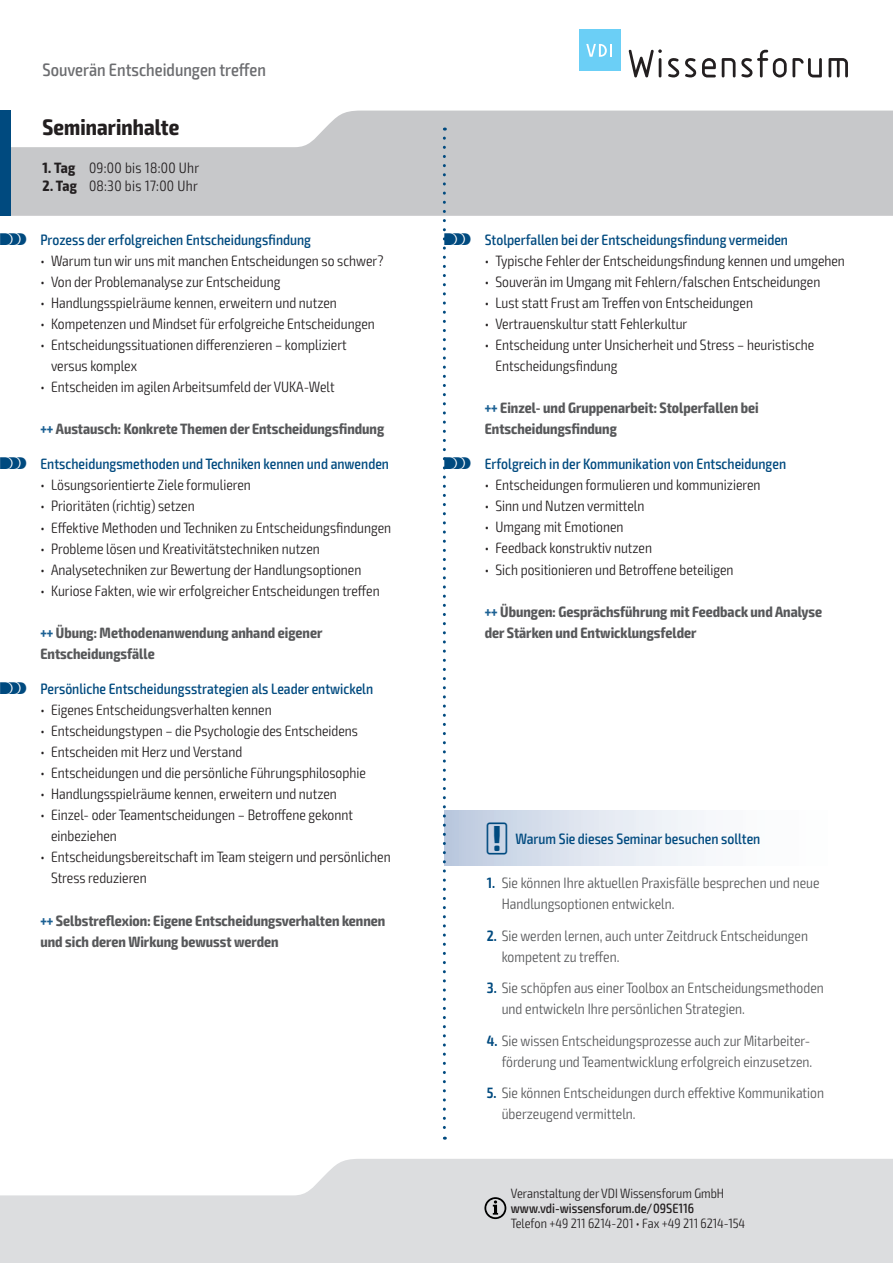
<style>
.page{position:relative;width:893px;height:1263px;background:#fff}
.page>*{position:absolute;margin:0;border:0;box-sizing:border-box;transform-origin:0 0}
.t1{font:700 condensed 22.5px "Exo 2";letter-spacing:.005em;color:#231f20}
.t2{font:500 condensed 18px "Exo 2";color:#6c6d70}
.t3{font:300 condensed 15px/21px "Exo 2";color:#231f20}
.t4{font:300 condensed 15px/21px "Exo 2";color:#57585a}
.t5{font:700 condensed 15px/21px "Exo 2";color:#57585a}
.t6{font:500 condensed 15px "Exo 2";color:#004a7f}
.t7{font:300 condensed 15px "Exo 2";letter-spacing:.02em;color:#231f20}
.t8{font:300 condensed 13.5px "Exo 2";color:#231f20}
.t9{font:500 condensed 13.5px "Exo 2";color:#231f20}
.s1{font-weight:700}
.s2{font-family:"VDI Iconset S4 A Regular";font-weight:400;font-stretch:normal}
.s3{color:#1c6194}
.s4{font-weight:600;color:#004a7f}
</style>
<div class="page">
<svg style="left:0;top:1159px;width:893px;height:104px;background:#e0e1e3"></svg>
<svg style="left:11px;top:111px;width:882px;height:105px;background:#cdced0"></svg>
<div style="left:0;top:111px;width:11px;height:105px;background:#004a7f"></div>
<svg style="left:484px;top:1197px;width:22px;height:22px"></svg>
<svg style="left:629px;top:49px;width:33px;height:28px"></svg>
<svg style="left:668px;top:58px;width:11px;height:19px"></svg>
<svg style="left:685px;top:58px;width:11px;height:19px"></svg>
<svg style="left:702px;top:58px;width:14px;height:19px"></svg>
<svg style="left:722px;top:58px;width:13px;height:19px"></svg>
<svg style="left:741px;top:50px;width:81px;height:27px"></svg>
<svg style="left:828px;top:58px;width:20px;height:19px"></svg>
<div style="left:579px;top:30px;width:41px;height:41px;background:#6bcff6"></div>
<svg style="left:586px;top:44px;width:26px;height:13px"></svg>
<div style="left:444px;top:810px;width:406px;height:55px;background:linear-gradient(to right,#c4d0e3,#fff)"></div>
<svg style="left:443px;top:138px;width:3px;height:1002px"></svg>
<p class="t2" style="left:43px;top:59px;width:225px">Souverän Entscheidungen treffen</p>
<h1 class="t1" style="left:43px;top:113px;width:138px">Seminarinhalte</h1>
<p class="t7" style="left:43px;top:159px;width:158px"><span class="s1">1. Tag</span> 09:00 bis 18:00 Uhr</p>
<p class="t7" style="left:43px;top:177px;width:157px"><span class="s1">2. Tag</span> 08:30 bis 17:00 Uhr</p>
<p class="t6" style="left:0;top:230px;width:313px"><span class="s2">S</span> Prozess der erfolgreichen Entscheidungsfindung</p>
<p class="t3" style="left:40px;top:250px;width:345px">• Warum tun wir uns mit manchen Entscheidungen so schwer?</p>
<p class="t3" style="left:40px;top:271px;width:241px">• Von der Problemanalyse zur Entscheidung</p>
<p class="t3" style="left:40px;top:292px;width:298px">• Handlungsspielräume kennen, erweitern und nutzen</p>
<p class="t3" style="left:40px;top:313px;width:336px">• Kompetenzen und Mindset für erfolgreiche Entscheidungen</p>
<p class="t3" style="left:51px;top:334px;width:297px;text-indent:-11px">• Entscheidungssituationen differenzieren – kompliziert versus komplex</p>
<p class="t3" style="left:40px;top:376px;width:296px">• Entscheiden im agilen Arbeitsumfeld der VUKA-Welt</p>
<p class="t5" style="left:40px;top:418px;width:345px"><span class="s3">+++</span> Austausch: Konkrete Themen der Entscheidungsfindung</p>
<p class="t6" style="left:0;top:455px;width:391px"><span class="s2">S</span> Entscheidungsmethoden und Techniken kennen und anwenden</p>
<p class="t3" style="left:40px;top:475px;width:212px">• Lösungsorientierte Ziele formulieren</p>
<p class="t3" style="left:40px;top:496px;width:156px">• Prioritäten (richtig) setzen</p>
<p class="t3" style="left:40px;top:517px;width:352px">• Effektive Methoden und Techniken zu Entscheidungsfindungen</p>
<p class="t3" style="left:40px;top:538px;width:281px">• Probleme lösen und Kreativitätstechniken nutzen</p>
<p class="t3" style="left:40px;top:559px;width:322px">• Analysetechniken zur Bewertung der Handlungsoptionen</p>
<p class="t3" style="left:40px;top:580px;width:341px">• Kuriose Fakten, wie wir erfolgreicher Entscheidungen treffen</p>
<p class="t5" style="left:40px;top:622px;width:284px"><span class="s3">+++</span> Übung: Methodenanwendung anhand eigener<br>Entscheidungsfälle</p>
<p class="t6" style="left:0;top:680px;width:375px"><span class="s2">S</span> Persönliche Entscheidungsstrategien als Leader entwickeln</p>
<p class="t3" style="left:40px;top:700px;width:233px">• Eigenes Entscheidungsverhalten kennen</p>
<p class="t3" style="left:40px;top:721px;width:319px">• Entscheidungstypen – die Psychologie des Entscheidens</p>
<p class="t3" style="left:40px;top:742px;width:203px">• Entscheiden mit Herz und Verstand</p>
<p class="t3" style="left:40px;top:763px;width:327px">• Entscheidungen und die persönliche Führungsphilosophie</p>
<p class="t3" style="left:40px;top:784px;width:298px">• Handlungsspielräume kennen, erweitern und nutzen</p>
<p class="t3" style="left:51px;top:805px;width:303px;text-indent:-11px">• Einzel- oder Teamentscheidungen – Betroffene gekonnt einbeziehen</p>
<p class="t3" style="left:51px;top:847px;width:341px;text-indent:-11px">• Entscheidungsbereitschaft im Team steigern und persönlichen<br>Stress reduzieren</p>
<p class="t5" style="left:40px;top:910px;width:346px"><span class="s3">+++</span> Selbstreflexion: Eigene Entscheidungsverhalten kennen und sich deren Wirkung bewusst werden</p>
<p class="t6" style="left:444px;top:230px;width:345px"><span class="s2">S</span> Stolperfallen bei der Entscheidungsfindung vermeiden</p>
<p class="t3" style="left:485px;top:250px;width:362px">• Typische Fehler der Entscheidungsfindung kennen und umgehen</p>
<p class="t3" style="left:485px;top:271px;width:337px">• Souverän im Umgang mit Fehlern/falschen Entscheidungen</p>
<p class="t3" style="left:485px;top:292px;width:270px">• Lust statt Frust am Treffen von Entscheidungen</p>
<p class="t3" style="left:485px;top:313px;width:204px">• Vertrauenskultur statt Fehlerkultur</p>
<p class="t3" style="left:495px;top:334px;width:320px;text-indent:-11px">• Entscheidung unter Unsicherheit und Stress – heuristische<br>Entscheidungsfindung</p>
<p class="t5" style="left:485px;top:397px;width:275px"><span class="s3">+++</span> Einzel- und Gruppenarbeit: Stolperfallen bei<br>Entscheidungsfindung</p>
<p class="t6" style="left:444px;top:455px;width:343px"><span class="s2">S</span> Erfolgreich in der Kommunikation von Entscheidungen</p>
<p class="t3" style="left:485px;top:475px;width:277px">• Entscheidungen formulieren und kommunizieren</p>
<p class="t3" style="left:485px;top:496px;width:161px">• Sinn und Nutzen vermitteln</p>
<p class="t3" style="left:485px;top:517px;width:140px">• Umgang mit Emotionen</p>
<p class="t3" style="left:485px;top:538px;width:169px">• Feedback konstruktiv nutzen</p>
<p class="t3" style="left:485px;top:559px;width:250px">• Sich positionieren und Betroffene beteiligen</p>
<p class="t5" style="left:485px;top:601px;width:339px"><span class="s3">+++</span> Übungen: Gesprächsführung mit Feedback und Analyse der Stärken und Entwicklungsfelder</p>
<p class="t6" style="left:487px;top:830px;width:275px"><span class="s2">!</span> Warum Sie dieses Seminar besuchen sollten</p>
<p class="t4" style="left:502px;top:873px;width:319px;text-indent:-15px"><span class="s4">1.</span> Sie können Ihre aktuellen Praxisfälle besprechen und neue<br>Handlungsoptionen entwickeln.</p>
<p class="t4" style="left:502px;top:925px;width:308px;text-indent:-15px"><span class="s4">2.</span> Sie werden lernen, auch unter Zeitdruck Entscheidungen kompetent zu treffen.</p>
<p class="t4" style="left:502px;top:978px;width:324px;text-indent:-15px"><span class="s4">3.</span> Sie schöpfen aus einer Toolbox an Entscheidungsmethoden und entwickeln Ihre persönlichen Strategien.</p>
<p class="t4" style="left:487px;top:1030px;width:327px;text-align:right"><span class="s4">4.</span> Sie wissen Entscheidungsprozesse auch zur Mitarbeiter&shy;förderung und Teamentwicklung erfolgreich einzusetzen.</p>
<p class="t4" style="left:502px;top:1083px;width:324px;text-indent:-15px"><span class="s4">5.</span> Sie können Entscheidungen durch effektive Kommunikation überzeugend vermitteln.</p>
<p class="t8" style="left:511px;top:1185px;width:215px">Veranstaltung der VDI Wissensforum GmbH</p>
<p class="t9" style="left:511px;top:1200px;width:185px">www.vdi-wissensforum.de/09SE116</p>
<p class="t8" style="left:511px;top:1215px;width:236px">Telefon +49 211 6214-201 • Fax +49 211 6214-154</p>
</div>
